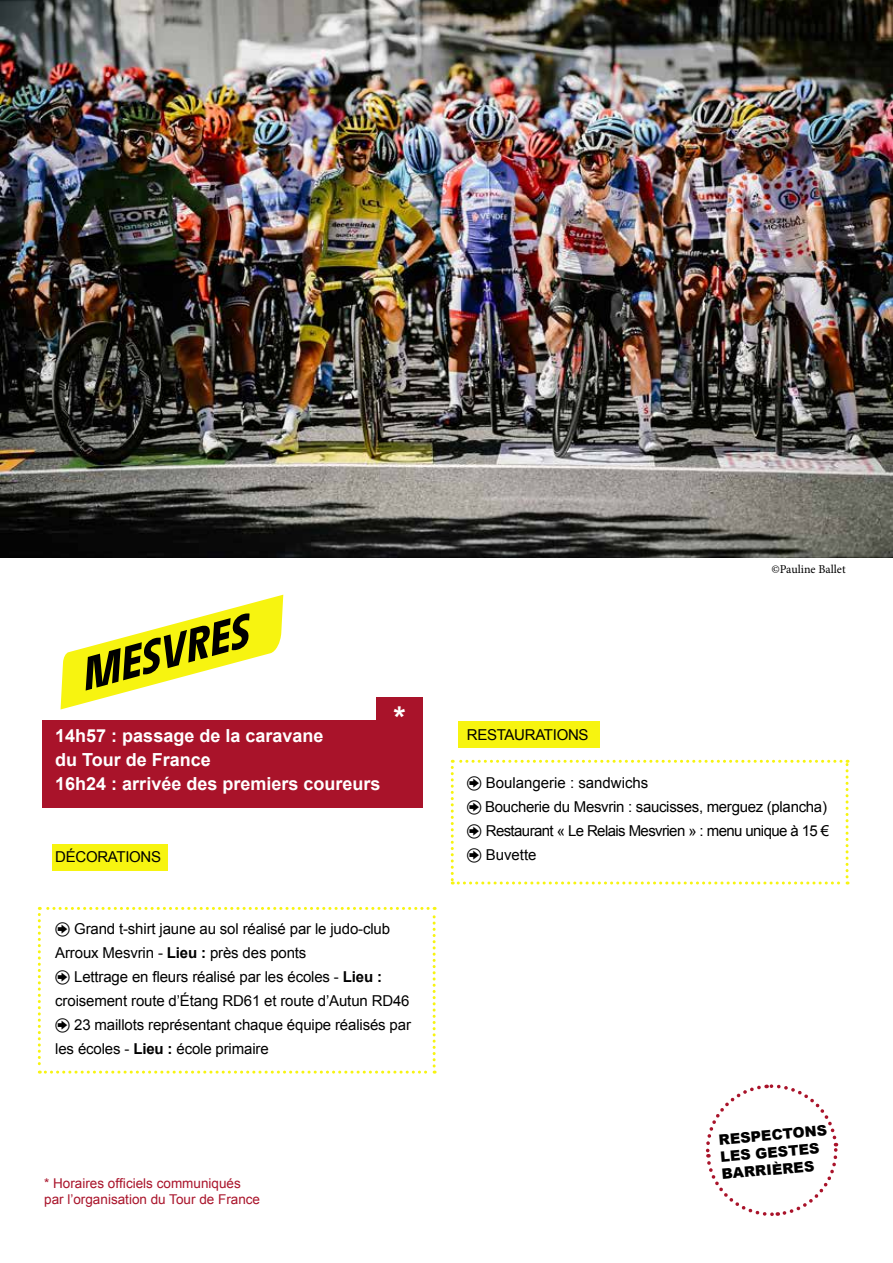
<style>
.page{position:relative;width:893px;height:1263px;background:#fff}
.page>*{position:absolute;margin:0;border:0;box-sizing:border-box;transform-origin:0 0}
.t1{font:italic 700 48.3px "Galibier";color:#000}
.t2{font:700 31.5px "Arial";color:#fff}
.t3{font:700 18px/24px "Arial";color:#fff}
.t4{font:15px/24px "Arial";letter-spacing:-.01em;color:#000}
.t5{font:900 14.4px/17.2px "Arial";color:#000}
.t6{font:13.5px/16.5px "Arial";color:#a9132a}
.t7{font:12px "Minion Pro";color:#000}
.s1{font-weight:700}
</style>
<div class="page">
<div style="left:43px;top:721px;width:380px;height:87px;background:#a9132a"></div>
<div style="left:376px;top:697px;width:47px;height:43px;background:#a9132a"></div>
<div style="left:458px;top:722px;width:142px;height:26px;background:#f7f410"></div>
<div style="left:52px;top:845px;width:116px;height:26px;background:#f7f410"></div>
<img style="left:0;top:0;width:893px;height:557px">
<svg style="left:61px;top:595px;width:222px;height:114px"></svg>
<svg style="left:705px;top:1084px;width:134px;height:132px"></svg>
<svg style="left:38px;top:907px;width:398px;height:166px"></svg>
<svg style="left:451px;top:760px;width:397px;height:124px"></svg>
<h1 class="t1" style="left:73px;top:651px;width:173px;rotate:-15deg">MESVRES</h1>
<p class="t3" style="left:55px;top:724px;width:327px">14h57 : passage de la caravane<br>du Tour de France<br>16h24 : arrivée des premiers coureurs</p>
<h2 class="t2" style="left:394px;top:697px;width:14px">*</h2>
<p class="t4" style="left:55px;top:845px;width:107px">DÉCORATIONS</p>
<p class="t4" style="left:55px;top:917px;width:336px;text-indent:19px">Grand t-shirt jaune au sol réalisé par le judo-club<br>Arroux Mesvrin - <span class="s1">Lieu :</span> près des ponts</p>
<p class="t4" style="left:74px;top:965px;width:309px">Lettrage en fleurs réalisé par les écoles - <span class="s1">Lieu :</span></p>
<p class="t4" style="left:55px;top:989px;width:356px">croisement route d’Étang RD61 et route d’Autun RD46</p>
<p class="t4" style="left:74px;top:1013px;width:338px">23 maillots représentant chaque équipe réalisés par</p>
<p class="t4" style="left:55px;top:1037px;width:215px">les écoles - <span class="s1">Lieu :</span> école primaire</p>
<p class="t6" style="left:44px;top:1175px;width:217px">* Horaires officiels communiqués par l’organisation du Tour de France</p>
<p class="t7" style="left:771px;top:561px;width:76px">©Pauline Ballet</p>
<p class="t4" style="left:467px;top:722px;width:123px">RESTAURATIONS</p>
<p class="t4" style="left:485px;top:770px;width:345px">Boulangerie : sandwichs<br>Boucherie du Mesvrin : saucisses, merguez (plancha)<br>Restaurant « Le Relais Mesvrien » : menu unique à 15 € Buvette</p>
<p class="t5" style="left:718px;top:1130px;width:110px;rotate:-5deg">RESPECTONS<br>LES GESTES<br>BARRIÈRES</p>
</div>
